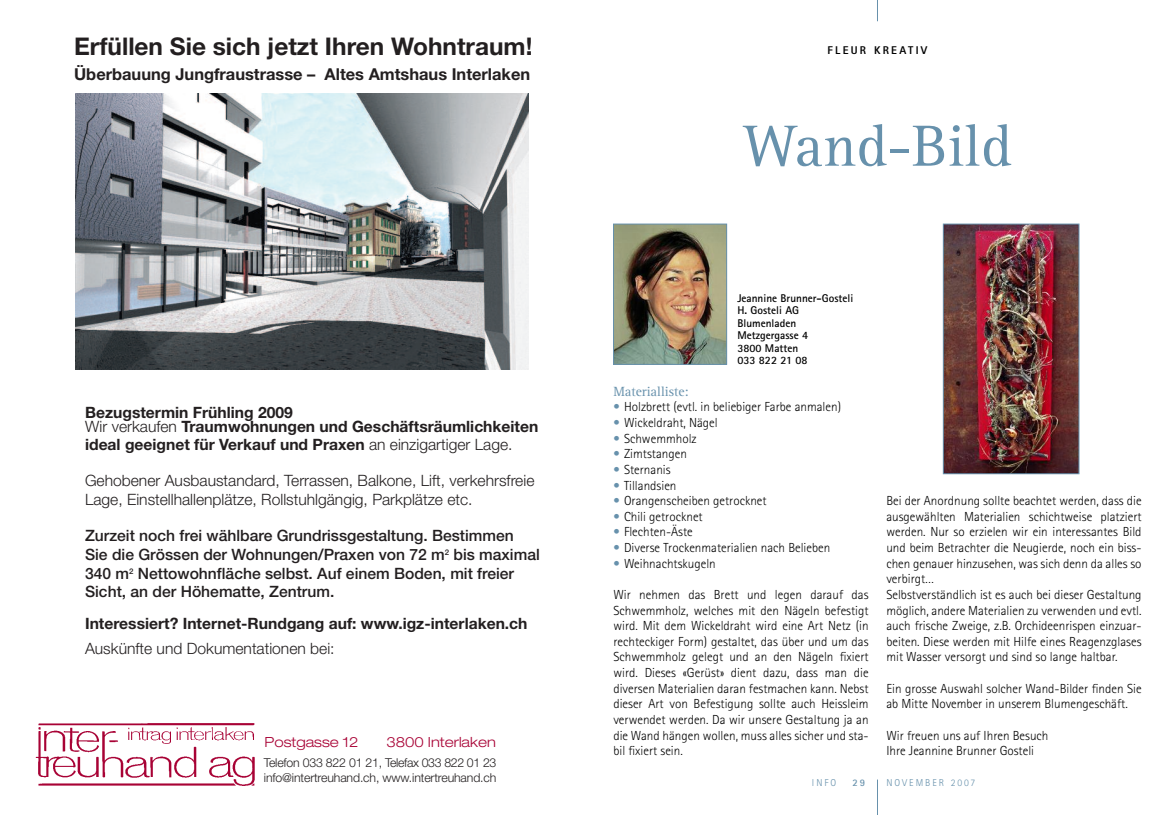
<style>
.page{position:relative;width:1170px;height:815px;background:#fff}
.page>*{position:absolute;margin:0;border:0;box-sizing:border-box;transform-origin:0 0}
.t1{font:60px "Rotis Serif";color:#6791ac}
.t2{font:700 24.38px "Helvetica Neue";color:#231f20}
.t3{font:700 16.38px "Helvetica Neue";color:#231f20}
.t4{font:700 15.62px/14.1px "Helvetica Neue";color:#231f20}
.t5{font:500 15.62px/18.8px "Helvetica Neue";color:#231f20}
.t6{font:300 15.62px/18.8px "Helvetica Neue";color:#231f20}
.t7{font:300 expanded 14px "Helvetica Neue";color:#a80235}
.t8{font:13.75px "Rotis Serif";color:#6791ac}
.t9{font:300 13.12px/15.6px "Rotis Sans Serif";color:#000}
.t10{font:300 12.25px/15.4px "Helvetica Neue";letter-spacing:-.01em;color:#231f20}
.t11{font:700 11.25px/12.5px "Rotis Sans Serif";color:#000}
.t12{font:800 11.25px "Rotis Sans Serif";letter-spacing:.2em;color:#000}
.t13{font:300 10px "Rotis Sans Serif";letter-spacing:.2em;color:#6791ac}
.t14{font:700 10px "Rotis Sans Serif";color:#6791ac}
.s1{font-weight:300}
.s2{color:#6791ac}
</style>
<div class="page">
<hr style="left:877px;top:780px;width:1px;height:35px;background:#6791ac">
<svg style="left:877px;top:0;width:1px;height:21px"></svg>
<img style="left:945px;top:226px;width:132px;height:246px">
<div style="left:943px;top:224px;width:136px;height:250px;border:1px solid #6791ac"></div>
<img style="left:615px;top:226px;width:109px;height:137px">
<div style="left:613px;top:224px;width:113px;height:141px;border:1px solid #6791ac"></div>
<img style="left:75px;top:94px;width:453px;height:275px">
<img style="left:35px;top:723px;width:220px;height:63px">
<h2 class="t2" style="left:74px;top:38px;width:460px">Erfüllen Sie sich jetzt Ihren Wohntraum!</h2>
<p class="t3" style="left:74px;top:69px;width:457px">Überbauung Jungfraustrasse – Altes Amtshaus Interlaken</p>
<p class="t4" style="left:85px;top:406px;width:455px">Bezugstermin Frühling 2009<br><span class="s1">Wir verkaufen</span> Traumwohnungen und Geschäftsräumlichkeiten</p>
<p class="t4" style="left:85px;top:439px;width:429px">ideal geeignet für Verkauf und Praxen <span class="s1">an einzigartiger Lage.</span></p>
<p class="t6" style="left:85px;top:473px;width:451px">Gehobener Ausbaustandard, Terrassen, Balkone, Lift, verkehrsfreie<br>Lage, Einstellhallenplätze, Rollstuhlgängig, Parkplätze etc.</p>
<p class="t5" style="left:85px;top:528px;width:456px">Zurzeit noch frei wählbare Grundrissgestaltung. Bestimmen Sie die Grössen der Wohnungen/Praxen von 72 m<sup>2</sup> bis maximal 340 m<sup>2</sup> Nettowohnfläche selbst. Auf einem Boden, mit freier Sicht, an der Höhematte, Zentrum.</p>
<p class="t4" style="left:85px;top:617px;width:444px">Interessiert? Internet-Rundgang auf: www.igz-interlaken.ch</p>
<p class="t6" style="left:85px;top:640px;width:251px">Auskünfte und Dokumentationen bei:</p>
<p class="t7" style="left:264px;top:737px;width:95px">Postgasse 12</p>
<p class="t7" style="left:386px;top:737px;width:111px">3800 Interlaken</p>
<p class="t10" style="left:264px;top:756px;width:234px">Telefon 033 822 01 21, Telefax 033 822 01 23 info@intertreuhand.ch, www.intertreuhand.ch</p>
<p class="t12" style="left:827px;top:46px;width:101px">FLEUR KREATIV</p>
<h1 class="t1" style="left:742px;top:126px;width:271px">Wand-Bild</h1>
<p class="t11" style="left:737px;top:293px;width:117px">Jeannine Brunner-Gosteli<br>H. Gosteli AG<br>Blumenladen<br>Metzgergasse 4<br>3800 Matten<br>033 822 21 08</p>
<p class="t8" style="left:613px;top:387px;width:77px">Materialliste:</p>
<p class="t9" style="left:613px;top:400px;width:229px"><span class="s2">•</span> Holzbrett (evtl. in beliebiger Farbe anmalen)</p>
<p class="t9" style="left:613px;top:416px;width:106px"><span class="s2">•</span> Wickeldraht, Nägel</p>
<p class="t9" style="left:613px;top:432px;width:85px"><span class="s2">•</span> Schwemmholz</p>
<p class="t9" style="left:613px;top:447px;width:75px"><span class="s2">•</span> Zimtstangen</p>
<p class="t9" style="left:613px;top:463px;width:59px"><span class="s2">•</span> Sternanis</p>
<p class="t9" style="left:613px;top:479px;width:65px"><span class="s2">•</span> Tillandsien</p>
<p class="t9" style="left:613px;top:494px;width:155px"><span class="s2">•</span> Orangenscheiben getrocknet</p>
<p class="t9" style="left:613px;top:510px;width:91px"><span class="s2">•</span> Chili getrocknet</p>
<p class="t9" style="left:613px;top:525px;width:81px"><span class="s2">•</span> Flechten-Äste</p>
<p class="t9" style="left:613px;top:541px;width:218px"><span class="s2">•</span> Diverse Trockenmaterialien nach Belieben</p>
<p class="t9" style="left:613px;top:557px;width:104px"><span class="s2">•</span> Weihnachtskugeln</p>
<p class="t9" style="left:613px;top:588px;width:257px;text-align:justify">Wir nehmen das Brett und legen darauf das Schwemmholz, welches mit den Nägeln befestigt wird. Mit dem Wickeldraht wird eine Art Netz (in rechteckiger Form) gestaltet, das über und um das Schwemmholz gelegt und an den Nägeln fixiert wird. Dieses «Gerüst» dient dazu, dass man die diversen Materialien daran festmachen kann. Nebst dieser Art von Befestigung sollte auch Heissleim verwendet werden. Da wir unsere Gestaltung ja an die Wand hängen wollen, muss alles sicher und sta&shy;bil fixiert sein.</p>
<p class="t9" style="left:886px;top:494px;width:257px">Bei der Anordnung sollte beachtet werden, dass die ausgewählten Materialien schichtweise platziert werden. Nur so erzielen wir ein interessantes Bild und beim Betrachter die Neugierde, noch ein biss&shy;chen genauer hinzusehen, was sich denn da alles so verbirgt…<br>Selbstverständlich ist es auch bei dieser Gestaltung möglich, andere Materialien zu verwenden und evtl. auch frische Zweige, z.B. Orchideenrispen einzuar&shy;beiten. Diese werden mit Hilfe eines Reagenzglases mit Wasser versorgt und sind so lange haltbar.</p>
<p class="t9" style="left:886px;top:682px;width:257px">Ein grosse Auswahl solcher Wand-Bilder finden Sie ab Mitte November in unserem Blumengeschäft.</p>
<p class="t9" style="left:886px;top:729px;width:164px">Wir freuen uns auf Ihren Besuch<br>Ihre Jeannine Brunner Gosteli</p>
<p class="t13" style="left:812px;top:780px;width:26px">INFO</p>
<p class="t14" style="left:852px;top:780px;width:14px">29</p>
<p class="t13" style="left:886px;top:780px;width:90px">NOVEMBER 2007</p>
</div>
